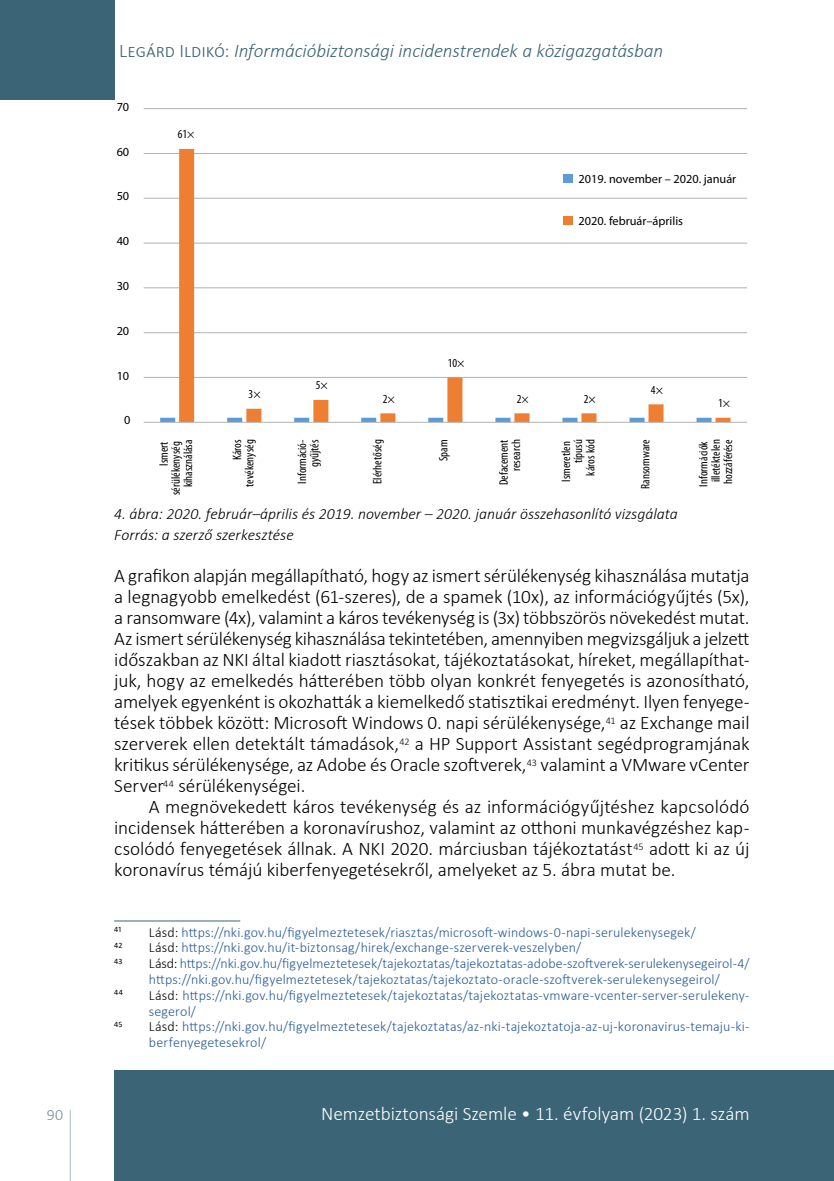
<style>
.page{position:relative;width:834px;height:1181px;background:#fff}
.page>*{position:absolute;margin:0;border:0;box-sizing:border-box;transform-origin:0 0}
.t1{font:300 19.25px/21px "Calibri";letter-spacing:-.005em;color:#000;text-align:justify}
.t2{font:italic 300 19.25px "Calibri";letter-spacing:-.005em;color:#3b6476}
.t3{font:300 19.25px "Calibri";letter-spacing:-.005em;color:#fff}
.t4{font:italic 300 15.75px/21px "Calibri";color:#000}
.t5{font:300 15.75px "Calibri";color:#778c9b}
.t6{font:300 14px/15.8px "Calibri";letter-spacing:.005em;color:#275b9b}
.t7{font:condensed 12.25px/12.2px "Myriad Pro";color:#000;text-align:right}
.t8{font:12.25px "Myriad Pro";color:#000}
.t9{font:8.22px "Calibri";letter-spacing:.02em;color:#000}
.s1{font-style:normal}
.s2{color:#000}
</style>
<div class="page">
<svg style="left:69px;top:1110px;width:2px;height:71px"></svg>
<div style="left:0;top:0;width:114px;height:99px;background:#3b6476"></div>
<div style="left:114px;top:1070px;width:719px;height:111px;background:#3b6476"></div>
<hr style="left:833px;top:1070px;width:1px;height:111px;background:#3b6476">
<hr style="left:144px;top:377px;width:603px;height:1px;background:#b3b2b2">
<hr style="left:144px;top:332px;width:603px;height:1px;background:#b3b2b2">
<hr style="left:144px;top:287px;width:603px;height:1px;background:#b3b2b2">
<hr style="left:144px;top:243px;width:603px;height:1px;background:#b3b2b2">
<hr style="left:144px;top:198px;width:603px;height:1px;background:#b3b2b2">
<hr style="left:144px;top:153px;width:603px;height:1px;background:#b3b2b2">
<hr style="left:144px;top:108px;width:603px;height:1px;background:#b3b2b2">
<svg style="left:160px;top:418px;width:15px;height:4px"></svg>
<svg style="left:179px;top:149px;width:551px;height:273px"></svg>
<hr style="left:144px;top:422px;width:603px;height:1px;background:#b3b2b2">
<div style="left:563px;top:174px;width:9px;height:9px;background:#5c9bd4"></div>
<div style="left:563px;top:216px;width:9px;height:9px;background:#ee7e32"></div>
<hr style="left:114px;top:920px;width:126px;height:1px;background:#3b6476">
<p class="t2" style="left:119px;top:39px;width:545px"><span class="s1">Legárd Ildikó:</span> Információbiztonsági incidenstrendek a közigazgatásban</p>
<p class="t8" style="left:117px;top:99px;width:14px">70</p>
<p class="t8" style="left:117px;top:144px;width:14px">60</p>
<p class="t8" style="left:117px;top:189px;width:14px">50</p>
<p class="t8" style="left:117px;top:233px;width:14px">40</p>
<p class="t8" style="left:117px;top:278px;width:14px">30</p>
<p class="t8" style="left:117px;top:323px;width:14px">20</p>
<p class="t8" style="left:117px;top:368px;width:14px">10</p>
<p class="t8" style="left:124px;top:413px;width:8px">0</p>
<p class="t7" style="left:178px;top:128px;width:18px">61×</p>
<p class="t7" style="left:248px;top:388px;width:14px">3×</p>
<p class="t7" style="left:315px;top:379px;width:14px">5×</p>
<p class="t7" style="left:382px;top:392px;width:14px">2×</p>
<p class="t7" style="left:447px;top:356px;width:18px">10×</p>
<p class="t8" style="left:578px;top:171px;width:159px">2019. november – 2020. január</p>
<p class="t8" style="left:578px;top:213px;width:106px">2020. február–április</p>
<p class="t7" style="left:516px;top:392px;width:14px">2×</p>
<p class="t7" style="left:583px;top:392px;width:14px">2×</p>
<p class="t7" style="left:650px;top:383px;width:14px">4×</p>
<p class="t7" style="left:717px;top:397px;width:14px">1×</p>
<p class="t7" style="left:157px;top:495px;width:57px;rotate:-90deg">Ismert sérülékenység kihasználása</p>
<p class="t7" style="left:231px;top:487px;width:49px;rotate:-90deg">Káros tevékenység</p>
<p class="t7" style="left:296px;top:484px;width:46px;rotate:-90deg">Információ&shy;gyűjtés</p>
<p class="t7" style="left:371px;top:484px;width:46px;rotate:-90deg">Elérhetőség</p>
<p class="t7" style="left:437px;top:461px;width:23px;rotate:-90deg">Spam</p>
<p class="t7" style="left:497px;top:485px;width:47px;rotate:-90deg">Defacement research</p>
<p class="t7" style="left:559px;top:482px;width:44px;rotate:-90deg">Ismeretlen típusú káros kód</p>
<p class="t7" style="left:639px;top:489px;width:51px;rotate:-90deg">Ransomware</p>
<p class="t7" style="left:697px;top:486px;width:49px;text-align:left;rotate:-90deg">Információk illetéktelen hozzáférése</p>
<p class="t4" style="left:114px;top:503px;width:565px">4. ábra: 2020. február–április és -2019. november – -2020. január összehasonlító vizsgálata<br>Forrás: a szerző szerkesztése</p>
<p class="t1" style="left:114px;top:565px;width:636px">A grafikon alapján megállapítható, hogy az ismert sérülékenység kihasználása mutatja a legnagyobb emelkedést (61-szeres), de a spamek (10x), az információgyűjtés (5x), a ransomware (4x), valamint a káros tevékenység is (3x) többszörös növekedést mutat.<br>Az ismert sérülékenység kihasználása tekintetében, amennyiben megvizsgáljuk a jelzett időszakban az NKI által kiadott riasztásokat, tájékoztatásokat, híreket, megállapíthat&shy;juk, hogy az emelkedés hátterében több olyan konkrét fenyegetés is azonosítható, amelyek egyenként is okozhatták a kiemelkedő statisztikai eredményt. Ilyen fenyege&shy;tések többek között: Microsoft Windows 0. napi sérülékenysége,<sup>41</sup> az Exchange mail szerverek ellen detektált támadások,<sup>42</sup> a HP Support Assistant segédprogramjának kritikus sérülékenysége, az Adobe és Oracle szoftverek,<sup>43</sup> valamint a VMware vCenter Server<sup>44</sup> sérülékenységei.</p>
<p class="t1" style="left:114px;top:796px;width:637px;text-indent:35px">A megnövekedett káros tevékenység és az információgyűjtéshez kapcsolódó incidensek hátterében a koronavírushoz, valamint az otthoni munkavégzéshez kap&shy;csolódó fenyegetések állnak. A NKI 2020. márciusban tájékoztatást<sup>45</sup> adott ki az új koronavírus témájú kiberfenyegetésekről, amelyeket az -5. ábra mutat be.</p>
<p class="t9" style="left:114px;top:923px;width:9px">41</p>
<p class="t6" style="left:149px;top:924px;width:548px"><span class="s2">Lásd:</span> https://nki.gov.hu/figyelmeztetesek/riasztas/microsoft-windows-0-napi-serulekenysegek/</p>
<p class="t9" style="left:114px;top:939px;width:10px">42</p>
<p class="t6" style="left:149px;top:940px;width:434px"><span class="s2">Lásd:</span> https://nki.gov.hu/it-biztonsag/hirek/exchange-szerverek-veszelyben/</p>
<p class="t9" style="left:114px;top:955px;width:10px">43</p>
<p class="t6" style="left:149px;top:955px;width:602px"><span class="s2">Lásd:</span> https://nki.gov.hu/figyelmeztetesek/tajekoztatas/tajekoztatas-adobe-szoftverek-serulekenysegeirol-4/ https://nki.gov.hu/figyelmeztetesek/tajekoztatas/tajekoztato-oracle-szoftverek-serulekenysegeirol/</p>
<p class="t9" style="left:114px;top:986px;width:10px">44</p>
<p class="t6" style="left:149px;top:987px;width:602px"><span class="s2">Lásd:</span> https://nki.gov.hu/figyelmeztetesek/tajekoztatas/tajekoztatas-vmware-vcenter-server-serulekeny&shy;segerol/</p>
<p class="t9" style="left:114px;top:1018px;width:10px">45</p>
<p class="t6" style="left:149px;top:1018px;width:602px"><span class="s2">Lásd:</span> https://nki.gov.hu/figyelmeztetesek/tajekoztatas/az-nki-tajekoztatoja-az-uj-koronavirus-temaju-ki&shy;berfenyegetesekrol/</p>
<p class="t5" style="left:47px;top:1105px;width:18px">90</p>
<p class="t3" style="left:321px;top:1102px;width:430px">Nemzetbiztonsági Szemle • 11. évfolyam (2023) 1. szám</p>
</div>
